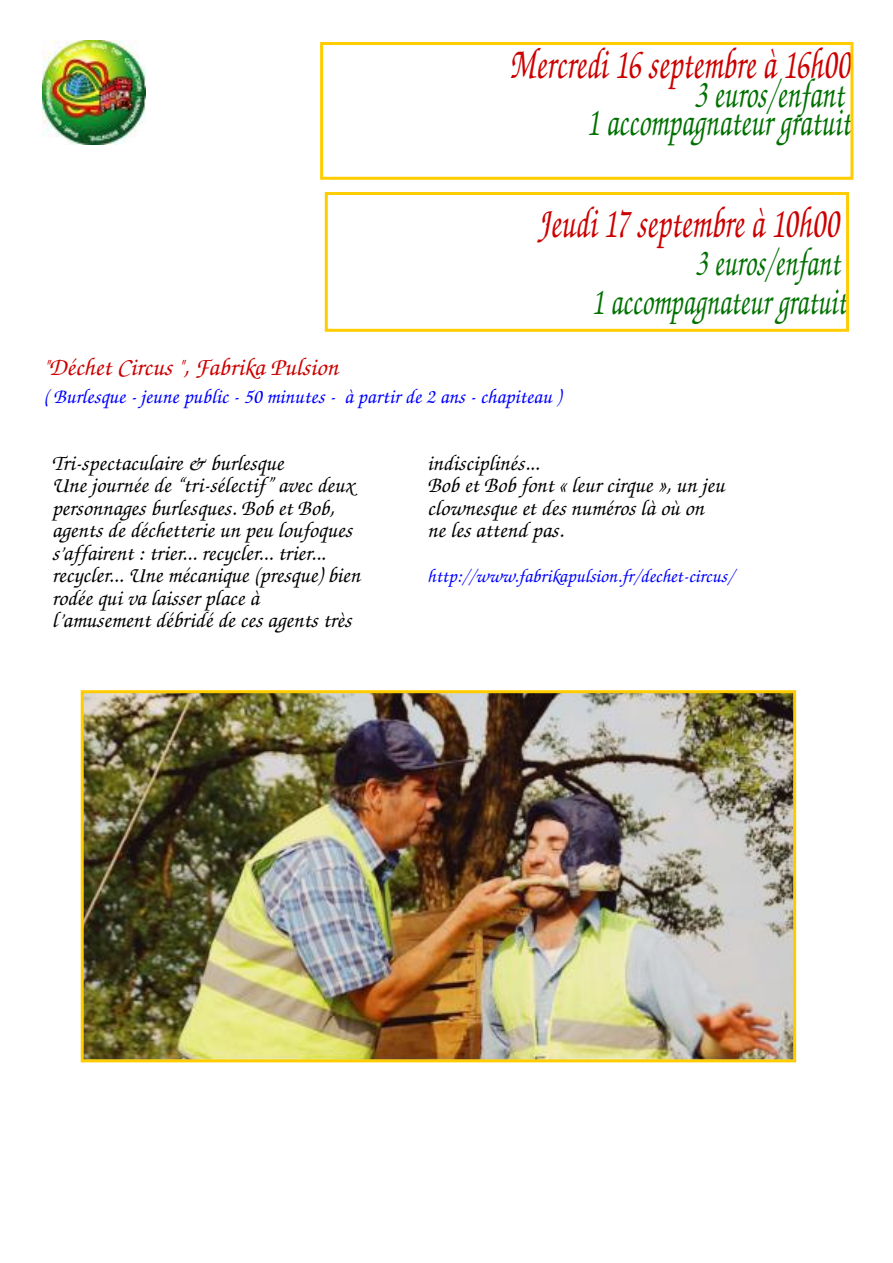
<style>
.page{position:relative;width:893px;height:1263px;background:#fff}
.page>*{position:absolute;margin:0;border:0;box-sizing:border-box;transform-origin:0 0}
.t1{font:italic 500 45px "URW Chancery L";color:#c00;scale:.7 1}
.t2{font:italic 500 42px "URW Chancery L";color:#007100;scale:.7 1}
.t3{font:italic 500 40.5px/39px "URW Chancery L";color:#007100;text-align:right;scale:.7 1}
.t4{font:italic 500 25.5px "URW Chancery L";color:#c00}
.t5{font:italic 500 22.5px/22.5px "URW Chancery L";color:#000}
.t6{font:italic 500 21px "URW Chancery L";color:#00f}
.t7{font:italic 500 19.5px "URW Chancery L";color:#00f}
</style>
<div class="page">
<div style="left:320px;top:42px;width:533px;height:138px;border:3px solid #fc0"></div>
<img style="left:42px;top:40px;width:103px;height:104px">
<img style="left:85px;top:694px;width:707px;height:364px">
<div style="left:81px;top:690px;width:715px;height:372px;border:3px solid #fc0"></div>
<div style="left:325px;top:192px;width:524px;height:140px;border:3px solid #fc0"></div>
<h1 class="t1" style="left:509px;top:48px;width:489px">Mercredi 16 septembre à 16h00</h1>
<h2 class="t2" style="left:694px;top:78px;width:216px">3 euros/enfant</h2>
<h2 class="t2" style="left:586px;top:107px;width:379px">1 accompagnateur gratuit</h2>
<h1 class="t1" style="left:537px;top:206px;width:433px">Jeudi 17 septembre à 10h00</h1>
<h3 class="t3" style="left:591px;top:247px;width:365px">3 euros/enfant<br>1 accompagnateur gratuit</h3>
<p class="t4" style="left:43px;top:358px;width:297px">"Déchet Circus ", Fabrika Pulsion</p>
<p class="t6" style="left:43px;top:389px;width:519px">( Burlesque - jeune public - 50 minutes - à partir de 2 ans - chapiteau )</p>
<p class="t5" style="left:52px;top:454px;width:310px">Tri-spectaculaire &amp; burlesque<br>Une journée de “tri-sélectif” avec deux personnages burlesques. Bob et Bob, agents de déchetterie un peu loufoques s’affairent : trier... recycler... trier... recycler... Une mécanique (presque) bien rodée qui va laisser place à l’amusement débridé de ces agents très</p>
<p class="t5" style="left:427px;top:454px;width:299px">indisciplinés...<br>Bob et Bob font « leur cirque », un jeu clownesque et des numéros là où on ne les attend pas.</p>
<p class="t7" style="left:427px;top:569px;width:308px">http://www.fabrikapulsion.fr/dechet-circus/</p>
</div>
